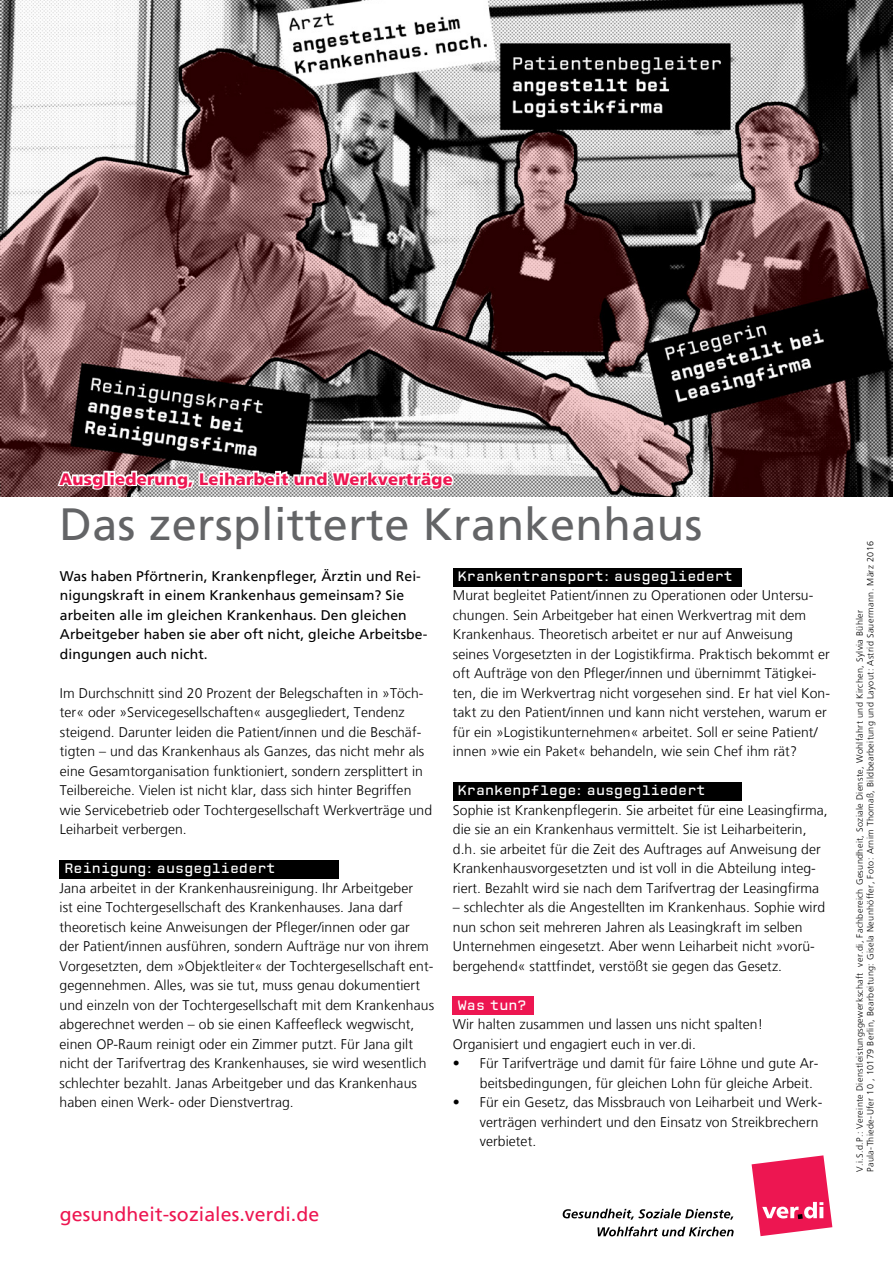
<style>
.page{position:relative;width:893px;height:1263px;background:#fff}
.page>*{position:absolute;margin:0;border:0;box-sizing:border-box;transform-origin:0 0}
.FB_Headline{font:45px "Frutiger";letter-spacing:.01em;color:#636466}
.t1{font:19.5px "Frutiger";letter-spacing:.005em;color:#ed1651}
.FB_Fließtext_ohne_Ei{font:900 16.5px "Frutiger";letter-spacing:.015em;color:#ed1651}
.FB_Einleitung{font:300 13.95px/19.5px "Frutiger";letter-spacing:.005em;color:#000}
.FB_Einleitung-2{font:13.95px/19.5px "Frutiger";letter-spacing:.005em;color:#000}
.FB_Fließtext_ohne_Ei-2{font:13.95px "CP Prop v 07 Plain";letter-spacing:.005em;color:#fff}
.FB_V_i_S_d_P{font:300 9px "Frutiger";letter-spacing:.04em;color:#000}
</style>
<div class="page">
<img style="left:0;top:0;width:893px;height:496px">
<svg style="left:752px;top:1155px;width:80px;height:81px"></svg>
<svg style="left:563px;top:1209px;width:170px;height:11px"></svg>
<svg style="left:597px;top:1226px;width:137px;height:10px"></svg>
<svg style="left:56px;top:440px;width:399px;height:57px"></svg>
<div style="left:60px;top:861px;width:279px;height:18px;background:#000"></div>
<div style="left:453px;top:568px;width:288px;height:18px;background:#000"></div>
<div style="left:453px;top:783px;width:288px;height:18px;background:#000"></div>
<div style="left:453px;top:997px;width:81px;height:18px;background:#ed1651"></div>
<p class="FB_Fließtext_ohne_Ei" style="left:60px;top:469px;width:395px">Ausgliederung, Leiharbeit und Werkverträge</p>
<p class="FB_Headline" style="left:60px;top:498px;width:644px">Das zersplitterte Krankenhaus</p>
<p class="FB_Einleitung-2" style="left:60px;top:566px;width:369px">Was haben Pförtnerin, Krankenpfleger, Ärztin und Rei&shy;nigungskraft in einem Krankenhaus gemeinsam? Sie arbeiten alle im gleichen Krankenhaus. Den gleichen Arbeitgeber haben sie aber oft nicht, gleiche Arbeitsbe&shy;dingungen auch nicht.</p>
<p class="FB_Einleitung" style="left:60px;top:683px;width:374px">Im Durchschnitt sind 20 Prozent der Belegschaften in »Töch&shy;ter« oder »Servicegesellschaften« ausgegliedert, Tendenz steigend. Darunter leiden die Patient/innen und die Beschäf&shy;tigten – und das Krankenhaus als Ganzes, das nicht mehr als eine Gesamtorganisation funktioniert, sondern zersplittert in Teilbereiche. Vielen ist nicht klar, dass sich hinter Begriffen wie Servicebetrieb oder Tochtergesellschaft Werkverträge und Leiharbeit verbergen.</p>
<p class="FB_Fließtext_ohne_Ei-2" style="left:64px;top:860px;width:213px">Reinigung: ausgegliedert</p>
<p class="FB_Einleitung" style="left:60px;top:878px;width:376px">Jana arbeitet in der Krankenhausreinigung. Ihr Arbeitgeber<br>ist eine Tochtergesellschaft des Krankenhauses. Jana darf theoretisch keine Anweisungen der Pfleger/innen oder gar<br>der Patient/innen ausführen, sondern Aufträge nur von ihrem Vorgesetzten, dem »Objektleiter« der Tochtergesellschaft ent&shy;gegennehmen. Alles, was sie tut, muss genau dokumentiert und einzeln von der Tochtergesellschaft mit dem Krankenhaus abgerechnet werden – ob sie einen Kaffeefleck wegwischt, einen OP-Raum reinigt oder ein Zimmer putzt. Für Jana gilt nicht der Tarifvertrag des Krankenhauses, sie wird wesentlich schlechter bezahlt. Janas Arbeitgeber und das Krankenhaus haben einen Werk- oder Dienstvertrag.</p>
<p class="FB_Fließtext_ohne_Ei-2" style="left:458px;top:568px;width:277px">Krankentransport: ausgegliedert</p>
<p class="FB_Einleitung" style="left:453px;top:586px;width:379px">Murat begleitet Patient/innen zu Operationen oder Untersu&shy;chungen. Sein Arbeitgeber hat einen Werkvertrag mit dem Krankenhaus. Theoretisch arbeitet er nur auf Anweisung seines Vorgesetzten in der Logistikfirma. Praktisch bekommt er oft Aufträge von den Pfleger/innen und übernimmt Tätigkei&shy;ten, die im Werkvertrag nicht vorgesehen sind. Er hat viel Kon&shy;takt zu den Patient/innen und kann nicht verstehen, warum er für ein »Logistikunternehmen« arbeitet. Soll er seine Patient/ innen »wie ein Paket« behandeln, wie sein Chef ihm rät?</p>
<p class="FB_Fließtext_ohne_Ei-2" style="left:458px;top:782px;width:249px">Krankenpflege: ausgegliedert</p>
<p class="FB_Einleitung" style="left:453px;top:800px;width:376px">Sophie ist Krankenpflegerin. Sie arbeitet für eine Leasingfirma, die sie an ein Krankenhaus vermittelt. Sie ist Leiharbeiterin, d.h. sie arbeitet für die Zeit des Auftrages auf Anweisung der Krankenhausvorgesetzten und ist voll in die Abteilung integ&shy;riert. Bezahlt wird sie nach dem Tarifvertrag der Leasingfirma</p>
<p class="FB_Einleitung" style="left:453px;top:898px;width:374px">– schlechter als die Angestellten im Krankenhaus. Sophie wird nun schon seit mehreren Jahren als Leasingkraft im selben Unternehmen eingesetzt. Aber wenn Leiharbeit nicht »vorü&shy;bergehend« stattfindet, verstößt sie gegen das Gesetz.</p>
<p class="FB_Fließtext_ohne_Ei-2" style="left:458px;top:997px;width:70px">Was tun?</p>
<p class="FB_Einleitung" style="left:453px;top:1015px;width:312px">Wir halten zusammen und lassen uns nicht spalten!</p>
<p class="FB_Einleitung" style="left:453px;top:1034px;width:245px">Organisiert und engagiert euch in ver.di.</p>
<p class="FB_Einleitung" style="left:480px;top:1054px;width:340px;text-indent:-27px">• Für Tarifverträge und damit für faire Löhne und gute Ar&shy;beitsbedingungen, für gleichen Lohn für gleiche Arbeit.</p>
<p class="FB_Einleitung" style="left:480px;top:1093px;width:344px;text-indent:-27px">• Für ein Gesetz, das Missbrauch von Leiharbeit und Werk&shy;verträgen verhindert und den Einsatz von Streikbrechern verbietet.</p>
<p class="t1" style="left:60px;top:1203px;width:261px">gesundheit-soziales.verdi.de</p>
<p class="FB_V_i_S_d_P" style="left:865px;top:1172px;width:633px;rotate:-90deg">Paula-Thiede-Ufer 10 , 10179 Berlin, Bearbeitung: Gisela Neunhöffer, Foto: Arnim Thomaß, Bildbearbeitung und Layout: Astrid Sauermann. März 2016</p>
<p class="FB_V_i_S_d_P" style="left:855px;top:1172px;width:564px;rotate:-90deg">V.i.S.d.P.: Vereinte Dienstleistungsgewerkschaft ver.di, Fachbereich Gesundheit, Soziale Dienste, Wohlfahrt und Kirchen, Sylvia Bühler</p>
</div>
